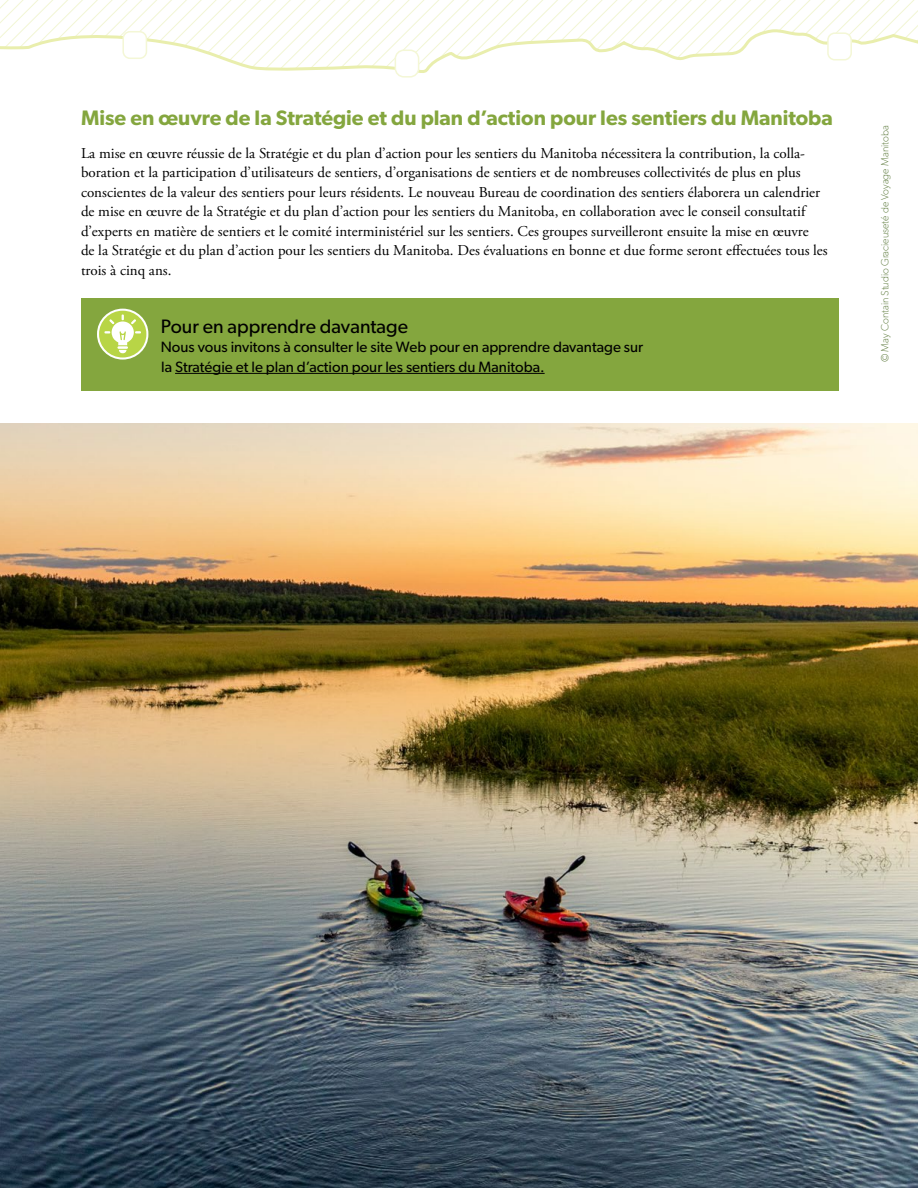
<style>
.page{position:relative;width:918px;height:1188px;background:#fff}
.page>*{position:absolute;margin:0;border:0;box-sizing:border-box;transform-origin:0 0}
.t1{font:600 21px "Gibson";color:#84a63e}
.Sidebar_h1{font:19.5px "Gibson";color:#000}
.t2{font:15px/19.5px "Adobe Garamond Pro";color:#000}
.Sidebar_text{font:15px/19.5px "Gibson";color:#000}
.p_-_caption{font:100 10.5px "Gibson";color:#567434}
</style>
<div class="page">
<img style="left:0;top:423px;width:918px;height:765px">
<div style="left:81px;top:298px;width:757px;height:93px;background:#84a63e"></div>
<hr style="left:175px;top:373px;width:370px;height:1px;background:#000">
<svg style="left:98px;top:310px;width:49px;height:49px"></svg>
<svg style="left:105px;top:315px;width:36px;height:38px"></svg>
<div style="left:97px;top:309px;width:51px;height:51px;border:2px solid #fff;border-radius:24px"></div>
<svg style="left:0;top:0;width:918px;height:73px"></svg>
<div style="left:828px;top:33px;width:23px;height:27px;background:#fff;border-radius:7px"></div>
<div style="left:827px;top:32px;width:25px;height:28px;border:2px solid #f4f7d6;border-radius:7px"></div>
<div style="left:395px;top:50px;width:24px;height:27px;background:#fff;border-radius:8px"></div>
<div style="left:395px;top:50px;width:24px;height:28px;border:2px solid #f4f7d6;border-radius:8px"></div>
<div style="left:123px;top:32px;width:23px;height:26px;background:#fff;border-radius:7px"></div>
<div style="left:122px;top:31px;width:25px;height:28px;border:2px solid #f4f7d6;border-radius:7px"></div>
<h2 class="t1" style="left:81px;top:105px;width:753px">Mise en œuvre de la Stratégie et du plan d’action pour les sentiers du Manitoba</h2>
<p class="t2" style="left:81px;top:144px;width:748px">La mise en œuvre réussie de la Stratégie et du plan d’action pour les sentiers du Manitoba nécessitera la contribution, la colla&shy;boration et la participation d’utilisateurs de sentiers, d’organisations de sentiers et de nombreuses collectivités de plus en plus conscientes de la valeur des sentiers pour leurs résidents. Le nouveau Bureau de coordination des sentiers élaborera un calendrier de mise en œuvre de la Stratégie et du plan d’action pour les sentiers du Manitoba, en collaboration avec le conseil consultatif d’experts en matière de sentiers et le comité interministériel sur les sentiers. Ces groupes surveilleront ensuite la mise en œuvre<br>de la Stratégie et du plan d’action pour les sentiers du Manitoba. Des évaluations en bonne et due forme seront effectuées tous les trois à cinq ans.</p>
<p class="Sidebar_h1" style="left:161px;top:314px;width:249px">Pour en apprendre davantage</p>
<p class="Sidebar_text" style="left:161px;top:337px;width:484px">Nous vous invitons à consulter le site Web pour en apprendre davantage sur la Stratégie et le plan d’action pour les sentiers du Manitoba.</p>
<p class="p_-_caption" style="left:879px;top:362px;width:238px;rotate:-90deg">© May Contain Studio Gracieuseté de Voyage Manitoba</p>
</div>
